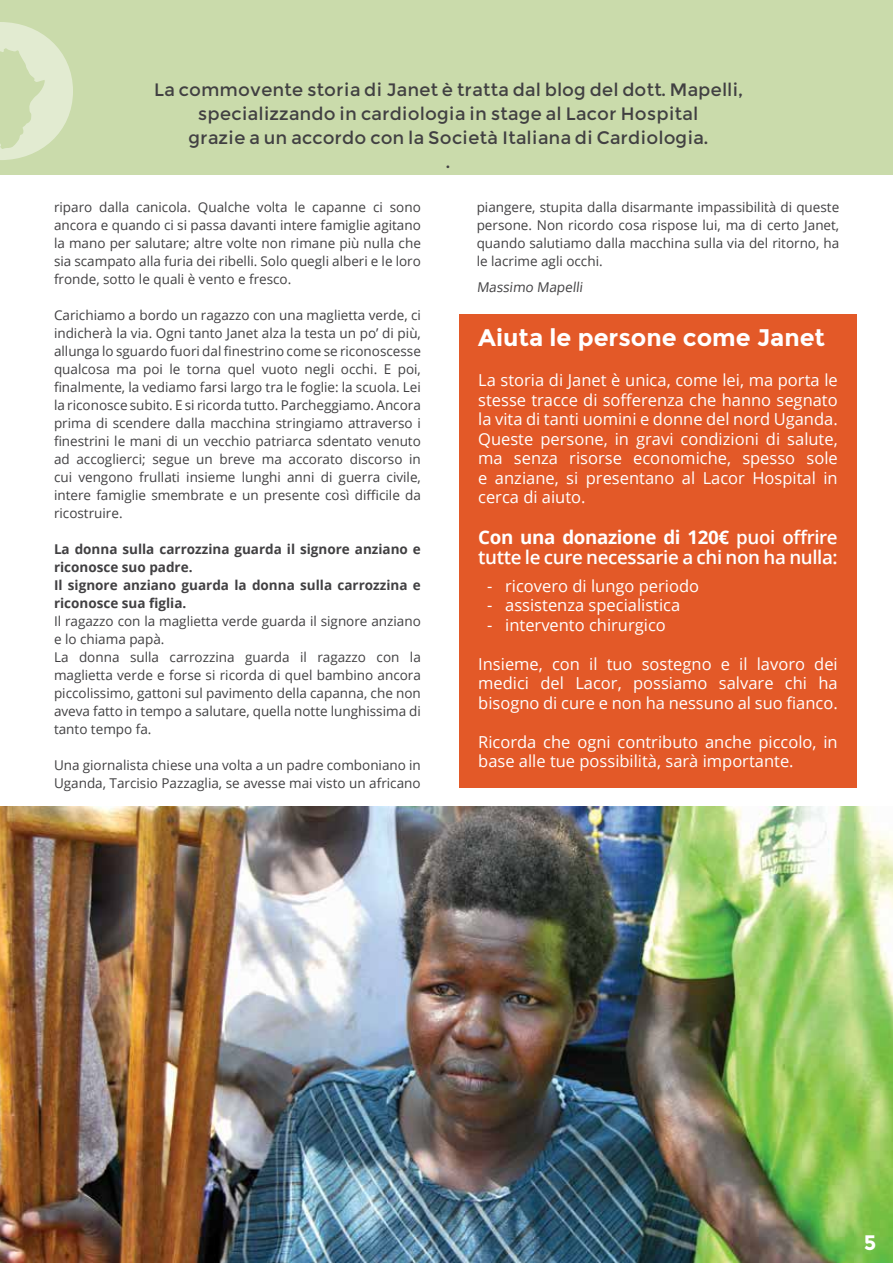
<style>
.page{position:relative;width:893px;height:1263px;background:#fff}
.page>*{position:absolute;margin:0;border:0;box-sizing:border-box;transform-origin:0 0}
.t1{font:700 24px "Montserrat";color:#fff}
.t2{font:700 21px "Montserrat";color:#fff}
.t3{font:600 18.75px/19.5px "Open Sans";letter-spacing:-.02em;color:#fff}
.t4{font:18px/24px "Montserrat";color:#414042;text-align:center}
.t5{font:16.5px/19.5px "Open Sans";color:#fff;text-align:justify}
.t6{font:13.5px/18px "Open Sans";color:#414042;text-align:justify}
.t7{font:700 13.5px/18px "Open Sans";color:#414042}
.s1{font-weight:700}
</style>
<div class="page">
<div style="left:459px;top:315px;width:398px;height:473px;background:#e35928"></div>
<div style="left:0;top:0;width:893px;height:174px;background:#cadbab"></div>
<img style="left:0;top:807px;width:893px;height:456px">
<svg style="left:0;top:22px;width:73px;height:138px"></svg>
<h3 class="t4" style="left:154px;top:78px;width:590px">La commovente storia di Janet è tratta dal blog del dott. Mapelli, specializzando in cardiologia in stage al Lacor Hospital<br>grazie a un accordo con la Società Italiana di Cardiologia.<br>.</h3>
<p class="t6" style="left:54px;top:198px;width:368px">riparo dalla canicola. Qualche volta le capanne ci sono ancora e quando ci si passa davanti intere famiglie agitano la mano per salutare; altre volte non rimane più nulla che sia scampato alla furia dei ribelli. Solo quegli alberi e le loro fronde, sotto le quali è vento e fresco.</p>
<p class="t6" style="left:54px;top:306px;width:368px">Carichiamo a bordo un ragazzo con una maglietta verde, ci indicherà la via. Ogni tanto Janet alza la testa un po’ di più, allunga lo sguardo fuori dal finestrino come se riconoscesse qualcosa ma poi le torna quel vuoto negli occhi. E poi, finalmente, la vediamo farsi largo tra le foglie: la scuola. Lei la riconosce subito. E si ricorda tutto. Parcheggiamo. Ancora prima di scendere dalla macchina stringiamo attraverso i finestrini le mani di un vecchio patriarca sdentato venuto ad accoglierci; segue un breve ma accorato discorso in cui vengono frullati insieme lunghi anni di guerra civile, intere famiglie smembrate e un presente così difficile da ricostruire.</p>
<p class="t7" style="left:54px;top:540px;width:368px">La donna sulla carrozzina guarda il signore anziano e riconosce suo padre.<br>Il signore anziano guarda la donna sulla carrozzina e riconosce sua figlia.</p>
<p class="t6" style="left:54px;top:612px;width:368px;text-align:left">Il ragazzo con la maglietta verde guarda il signore anziano e lo chiama papà.<br>La donna sulla carrozzina guarda il ragazzo con la maglietta verde e forse si ricorda di quel bambino ancora piccolissimo, gattoni sul pavimento della capanna, che non aveva fatto in tempo a salutare, quella notte lunghissima di tanto tempo fa.</p>
<p class="t6" style="left:54px;top:756px;width:368px">Una giornalista chiese una volta a un padre comboniano in<br>Uganda, Tarcisio Pazzaglia, se avesse mai visto un africano</p>
<p class="t6" style="left:477px;top:197px;width:364px">piangere, stupita dalla disarmante impassibilità di queste persone. Non ricordo cosa rispose lui, ma di certo Janet, quando salutiamo dalla macchina sulla via del ritorno, ha le lacrime agli occhi.</p>
<p class="t6" style="left:477px;top:278px;width:110px">Massimo Mapelli</p>
<h1 class="t1" style="left:478px;top:323px;width:348px">Aiuta le persone come Janet</h1>
<p class="t5" style="left:478px;top:370px;width:361px">La storia di Janet è unica, come lei, ma porta le stesse tracce di sofferenza che hanno segnato la vita di tanti uomini e donne del nord Uganda.<br>Queste persone, in gravi condizioni di salute, ma senza risorse economiche, spesso sole e anziane, si presentano al Lacor Hospital in cerca di aiuto.</p>
<h3 class="t3" style="left:478px;top:527px;width:361px"><span class="s1">Con una donazione di 120€</span> puoi offrire tutte le cure necessarie a chi non ha nulla:</h3>
<p class="t5" style="left:487px;top:576px;width:213px">- ricovero di lungo periodo</p>
<p class="t5" style="left:487px;top:595px;width:195px">- assistenza specialistica</p>
<p class="t5" style="left:487px;top:615px;width:180px">- intervento chirurgico</p>
<p class="t5" style="left:478px;top:654px;width:361px">Insieme, con il tuo sostegno e il lavoro dei medici del Lacor, possiamo salvare chi ha bisogno di cure e non ha nessuno al suo fianco.</p>
<p class="t5" style="left:478px;top:732px;width:361px">Ricorda che ogni contributo anche piccolo, in base alle tue possibilità, sarà importante.</p>
<h2 class="t2" style="left:864px;top:1230px;width:14px">5</h2>
</div>
